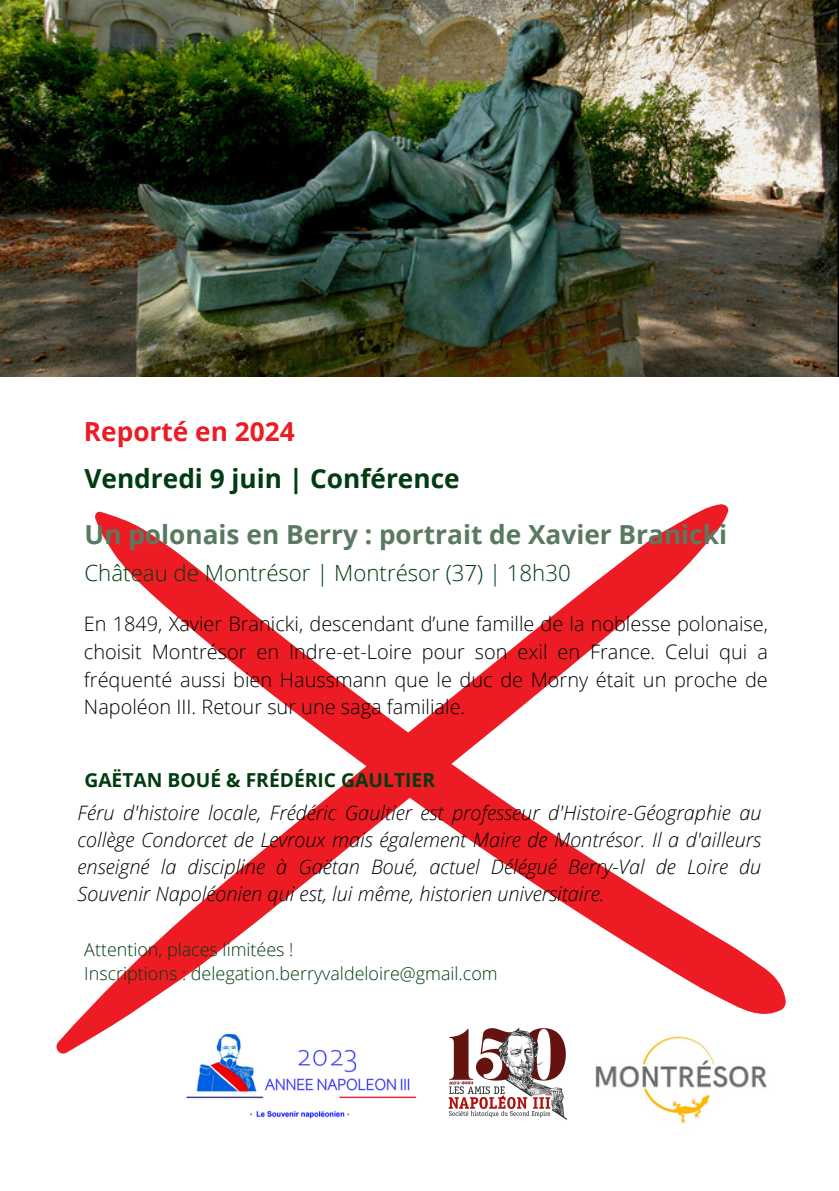
<style>
.page{position:relative;width:839px;height:1191px;background:#fff}
.page>*{position:absolute;margin:0;border:0;box-sizing:border-box;transform-origin:0 0}
.t1{font:700 26.2px "Open Sans";color:#597a60}
.t2{font:700 26.2px "Open Sans";color:#013c10}
.t3{font:700 26.2px "Open Sans";color:#ed1c24}
.t4{font:300 22.2px "Open Sans";color:#013c10}
.t5{font:italic 300 20px/27px "Open Sans";color:#000;text-align:justify}
.t6{font:300 20px/27.6px "Open Sans";color:#000;text-align:justify}
.t7{font:700 19.2px "Open Sans";color:#013c10}
.t8{font:300 18px "Open Sans";color:#013c10}
</style>
<div class="page">
<img style="left:0;top:0;width:838px;height:376px">
<img style="left:595px;top:1057px;width:172px;height:67px">
<img style="left:448px;top:1057px;width:120px;height:63px">
<img style="left:186px;top:1057px;width:230px;height:62px">
<svg style="left:729px;top:944px;width:56px;height:70px;fill:#ed1c24"></svg>
<svg style="left:56px;top:504px;width:673px;height:553px"></svg>
<p class="t3" style="left:84px;top:413px;width:212px">Reporté en 2024</p>
<p class="t2" style="left:84px;top:460px;width:376px">Vendredi 9 juin | Conférence</p>
<p class="t1" style="left:84px;top:516px;width:644px">Un polonais en Berry : portrait de Xavier Branicki</p>
<p class="t4" style="left:84px;top:557px;width:488px">Château de Montrésor | Montrésor (37) | 18h30</p>
<p class="t6" style="left:84px;top:610px;width:685px">En 1849, Xavier Branicki, descendant d’une famille de la noblesse polonaise, choisit Montrésor en Indre-et-Loire pour son exil en France. Celui qui a fréquenté aussi bien Haussmann que le duc de Morny était un proche de Napoléon III. Retour sur une saga familiale.</p>
<p class="t7" style="left:84px;top:766px;width:352px">GAËTAN BOUÉ &amp; FRÉDÉRIC GAULTIER</p>
<p class="t5" style="left:78px;top:799px;width:685px">Féru d'histoire locale, Frédéric Gaultier est professeur d'Histoire-Géographie au collège Condorcet de Levroux mais également Maire de Montrésor. Il a d'ailleurs enseigné la discipline à Gaëtan Boué, actuel Délégué Berry-Val de Loire du Souvenir Napoléonien qui est, lui même, historien universitaire.</p>
<p class="t8" style="left:84px;top:937px;width:211px">Attention, places limitées !</p>
<p class="t8" style="left:84px;top:961px;width:415px">Inscriptions : delegation.berryvaldeloire@gmail.com</p>
</div>
